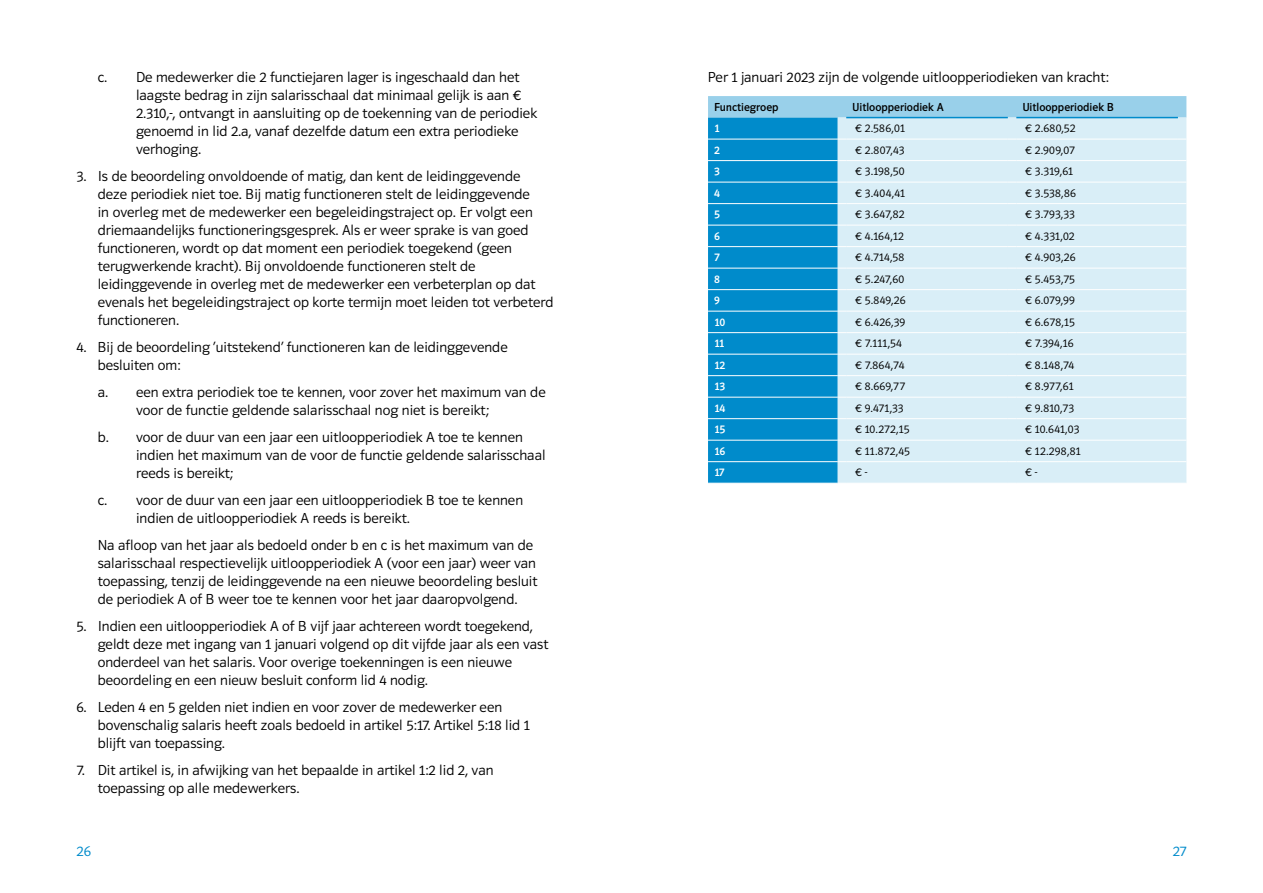
<style>
.page{position:relative;width:1263px;height:893px;background:#fff}
.page>*{position:absolute;margin:0;border:0;box-sizing:border-box;transform-origin:0 0}
.t1{font:300 15px/18px "UWV Sans 2010";color:#000}
.t2{font:300 15px "UWV Sans 2010";color:#008bcb}
.t3{font:300 12px "UWV Sans 2010";letter-spacing:.02em;color:#000}
.t4{font:12px "UWV Sans 2010";color:#000}
.t5{font:12px "UWV Sans 2010";letter-spacing:-.02em;color:#fff}
</style>
<div class="page">
<div style="left:708px;top:96px;width:478px;height:22px;background:#99d0ea"></div>
<div style="left:708px;top:118px;width:130px;height:365px;background:#008bcb"></div>
<div style="left:838px;top:118px;width:348px;height:365px;background:#d9eef7"></div>
<hr style="left:846px;top:117px;width:162px;height:1px;background:#008bcb">
<hr style="left:1016px;top:117px;width:162px;height:1px;background:#008bcb">
<hr style="left:708px;top:139px;width:130px;height:1px;background:#fff">
<hr style="left:708px;top:160px;width:130px;height:1px;background:#fff">
<hr style="left:708px;top:182px;width:130px;height:1px;background:#fff">
<hr style="left:708px;top:203px;width:130px;height:1px;background:#fff">
<hr style="left:708px;top:225px;width:130px;height:1px;background:#fff">
<hr style="left:708px;top:246px;width:130px;height:1px;background:#fff">
<hr style="left:708px;top:268px;width:130px;height:1px;background:#fff">
<hr style="left:708px;top:289px;width:130px;height:1px;background:#fff">
<hr style="left:708px;top:311px;width:130px;height:1px;background:#fff">
<hr style="left:708px;top:332px;width:130px;height:1px;background:#fff">
<hr style="left:708px;top:354px;width:130px;height:1px;background:#fff">
<hr style="left:708px;top:375px;width:130px;height:1px;background:#fff">
<hr style="left:708px;top:397px;width:130px;height:1px;background:#fff">
<hr style="left:708px;top:418px;width:130px;height:1px;background:#fff">
<hr style="left:708px;top:440px;width:130px;height:1px;background:#fff">
<hr style="left:708px;top:461px;width:130px;height:1px;background:#fff">
<hr style="left:846px;top:139px;width:162px;height:1px;background:#fff">
<hr style="left:846px;top:160px;width:162px;height:1px;background:#fff">
<hr style="left:846px;top:182px;width:162px;height:1px;background:#fff">
<hr style="left:846px;top:203px;width:162px;height:1px;background:#fff">
<hr style="left:1016px;top:139px;width:162px;height:1px;background:#fff">
<hr style="left:1016px;top:160px;width:162px;height:1px;background:#fff">
<hr style="left:1016px;top:182px;width:162px;height:1px;background:#fff">
<hr style="left:1016px;top:203px;width:162px;height:1px;background:#fff">
<hr style="left:846px;top:225px;width:162px;height:1px;background:#fff">
<hr style="left:846px;top:246px;width:162px;height:1px;background:#fff">
<hr style="left:846px;top:268px;width:162px;height:1px;background:#fff">
<hr style="left:846px;top:289px;width:162px;height:1px;background:#fff">
<hr style="left:846px;top:311px;width:162px;height:1px;background:#fff">
<hr style="left:846px;top:332px;width:162px;height:1px;background:#fff">
<hr style="left:846px;top:354px;width:162px;height:1px;background:#fff">
<hr style="left:846px;top:375px;width:162px;height:1px;background:#fff">
<hr style="left:846px;top:397px;width:162px;height:1px;background:#fff">
<hr style="left:846px;top:418px;width:162px;height:1px;background:#fff">
<hr style="left:846px;top:440px;width:162px;height:1px;background:#fff">
<hr style="left:846px;top:461px;width:162px;height:1px;background:#fff">
<hr style="left:1016px;top:225px;width:162px;height:1px;background:#fff">
<hr style="left:1016px;top:246px;width:162px;height:1px;background:#fff">
<hr style="left:1016px;top:268px;width:162px;height:1px;background:#fff">
<hr style="left:1016px;top:289px;width:162px;height:1px;background:#fff">
<hr style="left:1016px;top:311px;width:162px;height:1px;background:#fff">
<hr style="left:1016px;top:332px;width:162px;height:1px;background:#fff">
<hr style="left:1016px;top:354px;width:162px;height:1px;background:#fff">
<hr style="left:1016px;top:375px;width:162px;height:1px;background:#fff">
<hr style="left:1016px;top:397px;width:162px;height:1px;background:#fff">
<hr style="left:1016px;top:418px;width:162px;height:1px;background:#fff">
<hr style="left:1016px;top:440px;width:162px;height:1px;background:#fff">
<hr style="left:1016px;top:461px;width:162px;height:1px;background:#fff">
<p class="t1" style="left:136px;top:68px;width:403px;text-indent:-38px">c. De medewerker die 2 functiejaren lager is ingeschaald dan het laagste bedrag in zijn salarisschaal dat minimaal gelijk is aan € 2.310,-, ontvangt in aansluiting op de toekenning van de periodiek genoemd in lid 2.a, vanaf dezelfde datum een extra periodieke verhoging.</p>
<p class="t1" style="left:98px;top:167px;width:457px;text-indent:-21px">3. Is de beoordeling onvoldoende of matig, dan kent de leidinggevende deze periodiek niet toe. Bij matig functioneren stelt de leidinggevende<br>in overleg met de medewerker een begeleidingstraject op. Er volgt een driemaandelijks functioneringsgesprek. Als er weer sprake is van goed functioneren, wordt op dat moment een periodiek toegekend (geen terugwerkende kracht). Bij onvoldoende functioneren stelt de leidinggevende in overleg met de medewerker een verbeterplan op dat evenals het begeleidingstraject op korte termijn moet leiden tot verbeterd functioneren.</p>
<p class="t1" style="left:98px;top:338px;width:411px;text-indent:-21px">4. Bij de beoordeling ‘uitstekend’ functioneren kan de leidinggevende besluiten om:</p>
<p class="t1" style="left:136px;top:383px;width:411px;text-indent:-38px">a. een extra periodiek toe te kennen, voor zover het maximum van de voor de functie geldende salarisschaal nog niet is bereikt;</p>
<p class="t1" style="left:136px;top:428px;width:411px;text-indent:-38px">b. voor de duur van een jaar een uitloopperiodiek A toe te kennen indien het maximum van de voor de functie geldende salarisschaal reeds is bereikt;</p>
<p class="t1" style="left:136px;top:491px;width:389px;text-indent:-38px">c. voor de duur van een jaar een uitloopperiodiek B toe te kennen indien de uitloopperiodiek A reeds is bereikt.</p>
<p class="t1" style="left:98px;top:536px;width:441px">Na afloop van het jaar als bedoeld onder b en c is het maximum van de salarisschaal respectievelijk uitloopperiodiek A (voor een jaar) weer van toepassing, tenzij de leidinggevende na een nieuwe beoordeling besluit de periodiek A of B weer toe te kennen voor het jaar daaropvolgend.</p>
<p class="t1" style="left:98px;top:617px;width:452px;text-indent:-21px">5. Indien een uitloopperiodiek A of B vijf jaar achtereen wordt toegekend, geldt deze met ingang van 1 januari volgend op dit vijfde jaar als een vast onderdeel van het salaris. Voor overige toekenningen is een nieuwe beoordeling en een nieuw besluit conform lid 4 nodig.</p>
<p class="t1" style="left:98px;top:698px;width:433px;text-indent:-21px">6. Leden 4 en 5 gelden niet indien en voor zover de medewerker een bovenschalig salaris heeft zoals bedoeld in artikel 5:17. Artikel 5:18 lid 1 blijft van toepassing.</p>
<p class="t1" style="left:98px;top:761px;width:397px;text-indent:-21px">7. Dit artikel is, in afwijking van het bepaalde in artikel 1:2 lid 2, van toepassing op alle medewerkers.</p>
<p class="t1" style="left:708px;top:68px;width:403px">Per 1 januari 2023 zijn de volgende uitloopperiodieken van kracht:</p>
<p class="t4" style="left:714px;top:100px;width:66px">Functiegroep</p>
<p class="t4" style="left:852px;top:100px;width:93px">Uitloopperiodiek A</p>
<p class="t4" style="left:1022px;top:100px;width:93px">Uitloopperiodiek B</p>
<p class="t5" style="left:714px;top:122px;width:7px">1</p>
<p class="t3" style="left:855px;top:122px;width:51px">€ 2.586,01</p>
<p class="t3" style="left:1025px;top:122px;width:52px">€ 2.680,52</p>
<p class="t5" style="left:714px;top:143px;width:7px">2</p>
<p class="t3" style="left:855px;top:143px;width:51px">€ 2.807,43</p>
<p class="t3" style="left:1025px;top:143px;width:51px">€ 2.909,07</p>
<p class="t5" style="left:714px;top:165px;width:7px">3</p>
<p class="t3" style="left:855px;top:165px;width:51px">€ 3.198,50</p>
<p class="t3" style="left:1025px;top:165px;width:49px">€ 3.319,61</p>
<p class="t5" style="left:714px;top:186px;width:7px">4</p>
<p class="t3" style="left:855px;top:186px;width:51px">€ 3.404,41</p>
<p class="t3" style="left:1025px;top:186px;width:52px">€ 3.538,86</p>
<p class="t5" style="left:714px;top:208px;width:7px">5</p>
<p class="t3" style="left:855px;top:208px;width:51px">€ 3.647,82</p>
<p class="t3" style="left:1025px;top:208px;width:51px">€ 3.793,33</p>
<p class="t5" style="left:714px;top:229px;width:7px">6</p>
<p class="t3" style="left:855px;top:229px;width:50px">€ 4.164,12</p>
<p class="t3" style="left:1025px;top:229px;width:51px">€ 4.331,02</p>
<p class="t5" style="left:714px;top:251px;width:7px">7</p>
<p class="t3" style="left:855px;top:251px;width:51px">€ 4.714,58</p>
<p class="t3" style="left:1025px;top:251px;width:52px">€ 4.903,26</p>
<p class="t5" style="left:714px;top:272px;width:7px">8</p>
<p class="t3" style="left:855px;top:272px;width:51px">€ 5.247,60</p>
<p class="t3" style="left:1025px;top:272px;width:51px">€ 5.453,75</p>
<p class="t5" style="left:714px;top:294px;width:7px">9</p>
<p class="t3" style="left:855px;top:294px;width:52px">€ 5.849,26</p>
<p class="t3" style="left:1025px;top:294px;width:51px">€ 6.079,99</p>
<p class="t5" style="left:714px;top:315px;width:13px">10</p>
<p class="t3" style="left:855px;top:315px;width:52px">€ 6.426,39</p>
<p class="t3" style="left:1025px;top:315px;width:51px">€ 6.678,15</p>
<p class="t5" style="left:714px;top:337px;width:12px">11</p>
<p class="t3" style="left:855px;top:337px;width:48px">€ 7.111,54</p>
<p class="t3" style="left:1025px;top:337px;width:50px">€ 7.394,16</p>
<p class="t5" style="left:714px;top:358px;width:13px">12</p>
<p class="t3" style="left:855px;top:358px;width:51px">€ 7.864,74</p>
<p class="t3" style="left:1025px;top:358px;width:50px">€ 8.148,74</p>
<p class="t5" style="left:714px;top:380px;width:13px">13</p>
<p class="t3" style="left:855px;top:380px;width:51px">€ 8.669,77</p>
<p class="t3" style="left:1025px;top:380px;width:50px">€ 8.977,61</p>
<p class="t5" style="left:714px;top:401px;width:13px">14</p>
<p class="t3" style="left:855px;top:401px;width:50px">€ 9.471,33</p>
<p class="t3" style="left:1025px;top:401px;width:51px">€ 9.810,73</p>
<p class="t5" style="left:714px;top:423px;width:12px">15</p>
<p class="t3" style="left:855px;top:423px;width:56px">€ 10.272,15</p>
<p class="t3" style="left:1025px;top:423px;width:56px">€ 10.641,03</p>
<p class="t5" style="left:714px;top:444px;width:13px">16</p>
<p class="t3" style="left:855px;top:444px;width:56px">€ 11.872,45</p>
<p class="t3" style="left:1025px;top:444px;width:57px">€ 12.298,81</p>
<p class="t5" style="left:714px;top:466px;width:12px">17</p>
<p class="t3" style="left:855px;top:466px;width:14px">€ -</p>
<p class="t3" style="left:1025px;top:466px;width:14px">€ -</p>
<p class="t2" style="left:77px;top:843px;width:16px">26</p>
<p class="t2" style="left:1173px;top:843px;width:15px">27</p>
</div>
